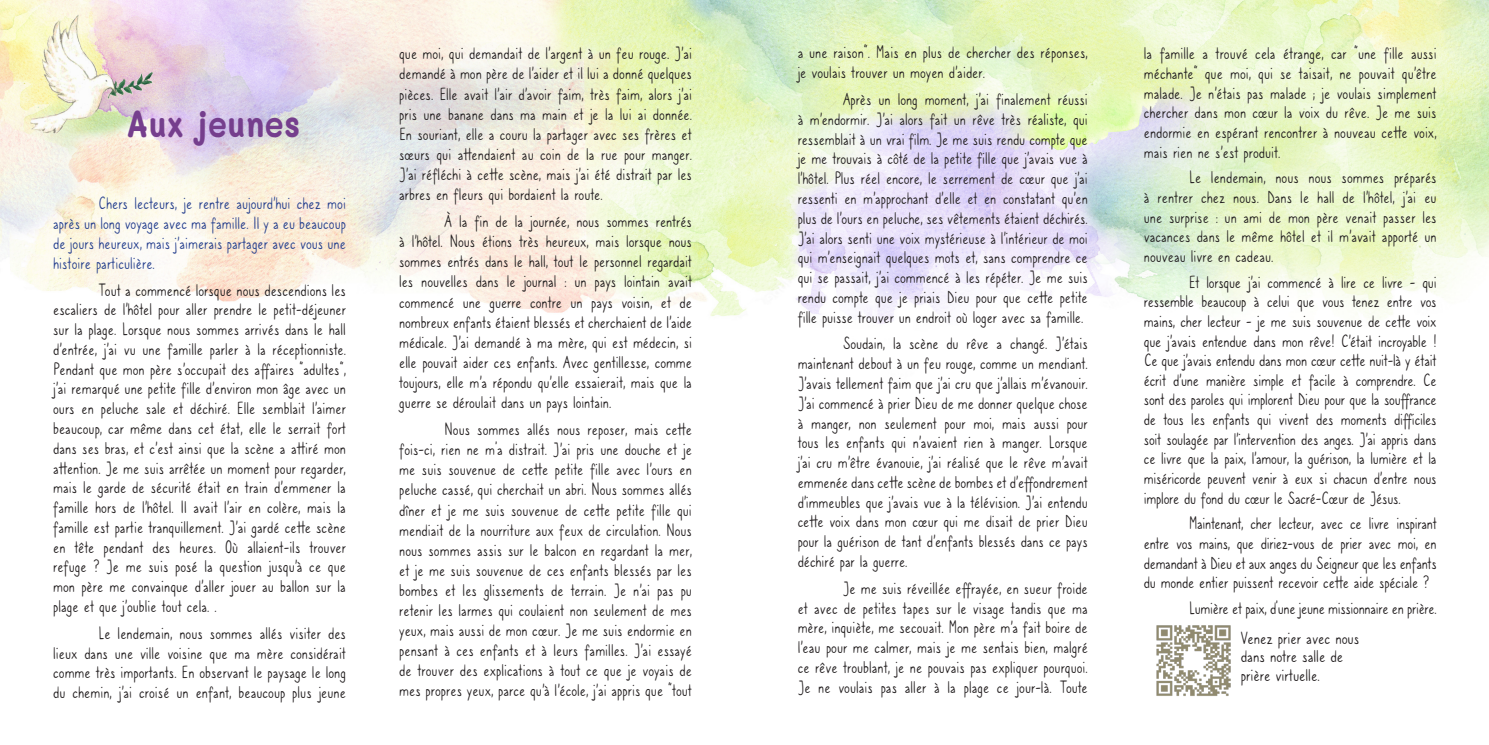
<style>
.page{position:relative;width:1489px;height:745px;background:#fff}
.page>*{position:absolute;margin:0;border:0;box-sizing:border-box;transform-origin:0 0}
.Rosario_pela_Paz{font:700 37.25px "Mali";letter-spacing:.01em;color:#753e8d;scale:.85 1}
.transmitida_em{font:18.88px/18.8px "Caroni";letter-spacing:-.005em;color:#231f20;scale:.93 1}
.transmitida_em-2{font:18.75px/19.8px "Caroni";color:#231f20;text-align:justify;scale:.9 1}
.transmitida_em-3{font:18.75px/19.8px "Caroni";color:#253f8e;text-align:justify;scale:.9 1}
.transmitida_em-4{font:18.75px "Caroni";letter-spacing:-.02em;color:#231f20;scale:.9 1}
</style>
<div class="page">
<img style="left:0;top:0;width:1488px;height:324px">
<img style="left:18px;top:11px;width:147px;height:141px">
<img style="left:1156px;top:625px;width:75px;height:71px">
<p class="Rosario_pela_Paz" style="left:126px;top:102px;width:206px">Aux jeunes</p>
<p class="transmitida_em-3" style="left:53px;top:194px;width:327px;text-indent:45px">Chers lecteurs, je rentre aujourd'hui chez moi après un long voyage avec ma famille. Il y a eu beaucoup de jours heureux, mais j'aimerais partager avec vous une histoire particulière.</p>
<p class="transmitida_em-2" style="left:53px;top:280px;width:327px;text-indent:45px">Tout a commencé lorsque nous descendions les escaliers de l'hôtel pour aller prendre le petit-déjeuner sur la plage. Lorsque nous sommes arrivés dans le hall d'entrée, j'ai vu une famille parler à la réceptionniste.<br>Pendant que mon père s'occupait des affaires "adultes", j'ai remarqué une petite fille d'environ mon âge avec un ours en peluche sale et déchiré. Elle semblait l'aimer beaucoup, car même dans cet état, elle le serrait fort dans ses bras, et c'est ainsi que la scène a attiré mon attention. Je me suis arrêtée un moment pour regarder, mais le garde de sécurité était en train d'emmener la famille hors de l'hôtel. Il avait l'air en colère, mais la famille est partie tranquillement. J'ai gardé cette scène en tête pendant des heures. Où allaient-ils trouver refuge ? Je me suis posé la question jusqu'à ce que mon père me convainque d'aller jouer au ballon sur la plage et que j'oublie tout cela. .</p>
<p class="transmitida_em-2" style="left:53px;top:623px;width:327px;text-indent:45px">Le lendemain, nous sommes allés visiter des lieux dans une ville voisine que ma mère considérait comme très importants. En observant le paysage le long du chemin, j'ai croisé un enfant, beaucoup plus jeune</p>
<p class="transmitida_em-2" style="left:399px;top:44px;width:327px;line-height:20.1px">que moi, qui demandait de l'argent à un feu rouge. J'ai demandé à mon père de l'aider et il lui a donné quelques pièces. Elle avait l'air d'avoir faim, très faim, alors j'ai pris une banane dans ma main et je la lui ai donnée.<br>En souriant, elle a couru la partager avec ses frères et sœurs qui attendaient au coin de la rue pour manger.<br>J'ai réfléchi à cette scène, mais j'ai été distrait par les arbres en fleurs qui bordaient la route.</p>
<p class="transmitida_em-2" style="left:399px;top:211px;width:327px;line-height:20.1px;text-indent:45px">À la fin de la journée, nous sommes rentrés à l'hôtel. Nous étions très heureux, mais lorsque nous sommes entrés dans le hall, tout le personnel regardait les nouvelles dans le journal : un pays lointain avait commencé une guerre contre un pays voisin, et de nombreux enfants étaient blessés et cherchaient de l'aide médicale. J'ai demandé à ma mère, qui est médecin, si elle pouvait aider ces enfants. Avec gentillesse, comme toujours, elle m'a répondu qu'elle essaierait, mais que la guerre se déroulait dans un pays lointain.</p>
<p class="transmitida_em-2" style="left:399px;top:419px;width:327px;line-height:20.1px;text-indent:45px">Nous sommes allés nous reposer, mais cette fois-ci, rien ne m’a distrait. J'ai pris une douche et je me suis souvenue de cette petite fille avec l'ours en peluche cassé, qui cherchait un abri. Nous sommes allés dîner et je me suis souvenue de cette petite fille qui mendiait de la nourriture aux feux de circulation. Nous nous sommes assis sur le balcon en regardant la mer, et je me suis souvenue de ces enfants blessés par les bombes et les glissements de terrain. Je n'ai pas pu retenir les larmes qui coulaient non seulement de mes yeux, mais aussi de mon cœur. Je me suis endormie en pensant à ces enfants et à leurs familles. J'ai essayé de trouver des explications à tout ce que je voyais de mes propres yeux, parce qu'à l'école, j'ai appris que "tout</p>
<p class="transmitida_em-2" style="left:797px;top:43px;width:324px">a une raison". Mais en plus de chercher des réponses, je voulais trouver un moyen d'aider.</p>
<p class="transmitida_em-2" style="left:797px;top:90px;width:324px;text-indent:45px">Après un long moment, j'ai finalement réussi à m'endormir. J'ai alors fait un rêve très réaliste, qui ressemblait à un vrai film. Je me suis rendu compte que je me trouvais à côté de la petite fille que j'avais vue à l'hôtel. Plus réel encore, le serrement de cœur que j'ai ressenti en m'approchant d'elle et en constatant qu'en plus de l'ours en peluche, ses vêtements étaient déchirés.<br>J'ai alors senti une voix mystérieuse à l'intérieur de moi qui m'enseignait quelques mots et, sans comprendre ce qui se passait, j'ai commencé à les répéter. Je me suis rendu compte que je priais Dieu pour que cette petite fille puisse trouver un endroit où loger avec sa famille.</p>
<p class="transmitida_em-2" style="left:797px;top:334px;width:324px;text-indent:45px">Soudain, la scène du rêve a changé. J'étais maintenant debout à un feu rouge, comme un mendiant.<br>J'avais tellement faim que j'ai cru que j'allais m'évanouir.<br>J'ai commencé à prier Dieu de me donner quelque chose à manger, non seulement pour moi, mais aussi pour tous les enfants qui n'avaient rien à manger. Lorsque j'ai cru m'être évanouie, j'ai réalisé que le rêve m'avait emmenée dans cette scène de bombes et d'effondrement d'immeubles que j'avais vue à la télévision. J'ai entendu cette voix dans mon cœur qui me disait de prier Dieu pour la guérison de tant d'enfants blessés dans ce pays déchiré par la guerre.</p>
<p class="transmitida_em-2" style="left:797px;top:578px;width:324px;text-indent:45px">Je me suis réveillée effrayée, en sueur froide et avec de petites tapes sur le visage tandis que ma mère, inquiète, me secouait. Mon père m'a fait boire de l'eau pour me calmer, mais je me sentais bien, malgré ce rêve troublant, je ne pouvais pas expliquer pourquoi.<br>Je ne voulais pas aller à la plage ce jour-là. Toute</p>
<p class="transmitida_em-2" style="left:1143px;top:44px;width:327px">la famille a trouvé cela étrange, car "une fille aussi méchante" que moi, qui se taisait, ne pouvait qu'être malade. Je n'étais pas malade ; je voulais simplement chercher dans mon cœur la voix du rêve. Je me suis endormie en espérant rencontrer à nouveau cette voix, mais rien ne s'est produit.</p>
<p class="transmitida_em-2" style="left:1143px;top:168px;width:327px;text-indent:45px">Le lendemain, nous nous sommes préparés à rentrer chez nous. Dans le hall de l'hôtel, j'ai eu une surprise : un ami de mon père venait passer les vacances dans le même hôtel et il m'avait apporté un nouveau livre en cadeau.</p>
<p class="transmitida_em-2" style="left:1143px;top:272px;width:327px;text-indent:45px">Et lorsque j'ai commencé à lire ce livre - qui ressemble beaucoup à celui que vous tenez entre vos mains, cher lecteur - je me suis souvenue de cette voix que j'avais entendue dans mon rêve! C'était incroyable !<br>Ce que j'avais entendu dans mon cœur cette nuit-là y était écrit d'une manière simple et facile à comprendre. Ce sont des paroles qui implorent Dieu pour que la souffrance de tous les enfants qui vivent des moments difficiles soit soulagée par l'intervention des anges. J'ai appris dans ce livre que la paix, l'amour, la guérison, la lumière et la miséricorde peuvent venir à eux si chacun d'entre nous implore du fond du cœur le Sacré-Cœur de Jésus.</p>
<p class="transmitida_em-2" style="left:1143px;top:513px;width:327px;text-indent:45px">Maintenant, cher lecteur, avec ce livre inspirant entre vos mains, que diriez-vous de prier avec moi, en demandant à Dieu et aux anges du Seigneur que les enfants du monde entier puissent recevoir cette aide spéciale ?</p>
<p class="transmitida_em-4" style="left:1188px;top:598px;width:277px">Lumière et paix, d’une jeune missionnaire en prière.</p>
<p class="transmitida_em" style="left:1240px;top:628px;width:129px">Venez prier avec nous dans notre salle de prière virtuelle.</p>
</div>
